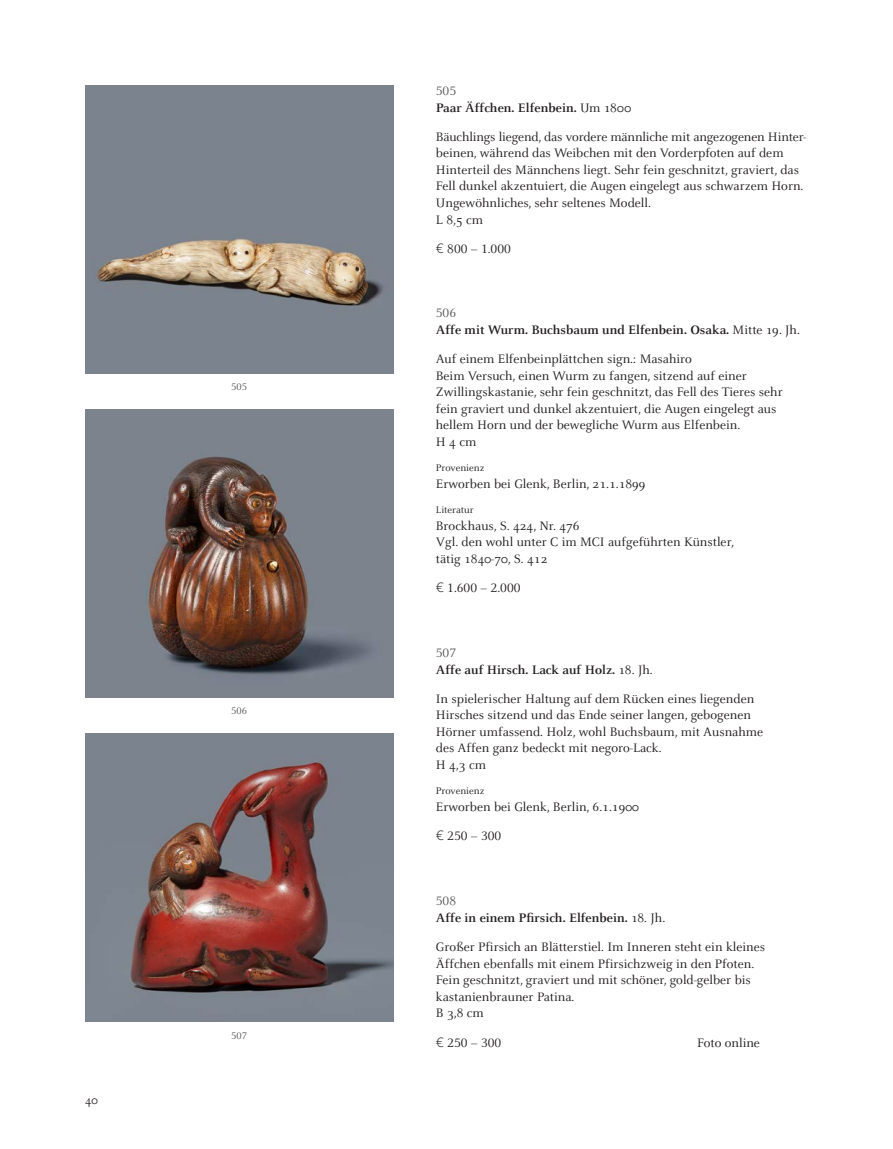
<style>
.page{position:relative;width:893px;height:1149px;background:#fff}
.page>*{position:absolute;margin:0;border:0;box-sizing:border-box;transform-origin:0 0}
.t1{font:13.5px/16.5px "Celeste";color:#231f20}
.t2{font:13.5px "Celeste Caps";color:#231f20}
.t3{font:13.5px "Celeste Caps";color:#57585a}
.t4{font:12.75px "Celeste";color:#231f20}
.t5{font:10.5px "Celeste";color:#231f20}
.t6{font:10.5px "Celeste Caps";color:#57585a}
.s1{font-weight:700}
.s2{font-family:"Akkurat";font-weight:300}
</style>
<div class="page">
<img style="left:85px;top:85px;width:308px;height:288px">
<img style="left:85px;top:409px;width:308px;height:288px">
<img style="left:85px;top:733px;width:308px;height:288px">
<p class="t4" style="left:85px;top:1093px;width:14px">40</p>
<p class="t6" style="left:231px;top:381px;width:17px">505</p>
<p class="t6" style="left:231px;top:705px;width:17px">506</p>
<p class="t6" style="left:231px;top:1030px;width:17px">507</p>
<p class="t3" style="left:436px;top:84px;width:22px">505</p>
<p class="t1" style="left:436px;top:93px;width:372px;line-height:29.2px"><span class="s1">Paar Äffchen. Elfenbein.</span> Um 1800<br>Bäuchlings liegend, das vordere männliche mit angezogenen Hinter-</p>
<p class="t1" style="left:436px;top:145px;width:369px">beinen, während das Weibchen mit den Vorderpfoten auf dem Hinterteil des Männchens liegt. Sehr fein geschnitzt, graviert, das Fell dunkel akzentuiert, die Augen eingelegt aus schwarzem Horn.<br>Ungewöhnliches, sehr seltenes Modell.<br>L 8,5 cm</p>
<p class="t2" style="left:436px;top:241px;width:77px"><span class="s2">€</span> 800 – 1.000</p>
<p class="t3" style="left:436px;top:306px;width:22px">506</p>
<p class="t1" style="left:436px;top:315px;width:366px;line-height:29.2px"><span class="s1">Affe mit Wurm. Buchsbaum und Elfenbein. Osaka.</span> Mitte 19. Jh.<br>Auf einem Elfenbeinplättchen sign.: Masahiro</p>
<p class="t1" style="left:436px;top:368px;width:348px">Beim Versuch, einen Wurm zu fangen, sitzend auf einer Zwillingskastanie, sehr fein geschnitzt, das Fell des Tieres sehr fein graviert und dunkel akzentuiert, die Augen eingelegt aus hellem Horn und der bewegliche Wurm aus Elfenbein.<br>H 4 cm</p>
<p class="t5" style="left:436px;top:462px;width:50px">Provenienz</p>
<p class="t1" style="left:436px;top:475px;width:211px">Erworben bei Glenk, Berlin, 21.1.1899</p>
<p class="t5" style="left:436px;top:504px;width:39px">Literatur</p>
<p class="t1" style="left:436px;top:517px;width:300px">Brockhaus, S. 424, Nr. 476<br>Vgl. den wohl unter C im MCI aufgeführten Künstler, tätig 1840-70, S. 412</p>
<p class="t2" style="left:436px;top:580px;width:86px"><span class="s2">€</span> 1.600 – 2.000</p>
<p class="t3" style="left:436px;top:645px;width:22px">507</p>
<p class="t1" style="left:436px;top:655px;width:320px;line-height:29.2px"><span class="s1">Affe auf Hirsch. Lack auf Holz.</span> 18. Jh.<br>In spielerischer Haltung auf dem Rücken eines liegenden</p>
<p class="t1" style="left:436px;top:707px;width:329px">Hirsches sitzend und das Ende seiner langen, gebogenen Hörner umfassend. Holz, wohl Buchsbaum, mit Ausnahme des Affen ganz bedeckt mit negoro-Lack.<br>H 4,3 cm</p>
<p class="t5" style="left:436px;top:785px;width:50px">Provenienz</p>
<p class="t1" style="left:436px;top:798px;width:205px">Erworben bei Glenk, Berlin, 6.1.1900</p>
<p class="t2" style="left:436px;top:828px;width:67px"><span class="s2">€</span> 250 – 300</p>
<p class="t3" style="left:436px;top:894px;width:22px">508</p>
<p class="t1" style="left:436px;top:903px;width:331px;line-height:29.2px"><span class="s1">Affe in einem Pfirsich. Elfenbein.</span> 18. Jh.<br>Großer Pfirsich an Blätterstiel. Im Inneren steht ein kleines</p>
<p class="t1" style="left:436px;top:955px;width:320px">Äffchen ebenfalls mit einem Pfirsichzweig in den Pfoten.<br>Fein geschnitzt, graviert und mit schöner, gold-gelber bis kastanienbrauner Patina.<br>B 3,8 cm</p>
<p class="t2" style="left:436px;top:1035px;width:67px"><span class="s2">€</span> 250 – 300</p>
<p class="t1" style="left:697px;top:1034px;width:64px">Foto online</p>
</div>
